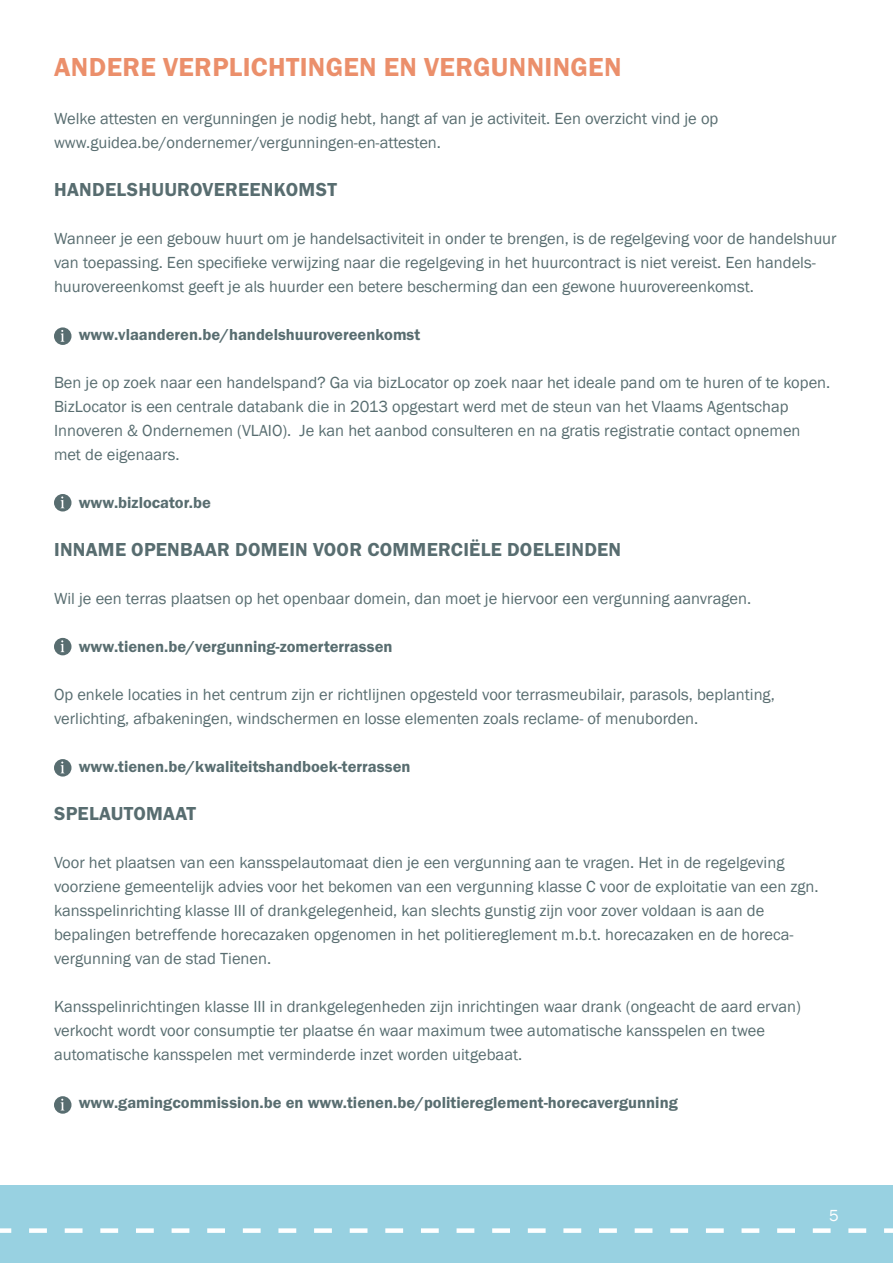
<style>
.page{position:relative;width:893px;height:1263px;background:#fff}
.page>*{position:absolute;margin:0;border:0;box-sizing:border-box;transform-origin:0 0}
.t1{font:600 27px "Franklin Gothic FS";letter-spacing:.015em;color:#eb8f6b}
.t2{font:600 19.5px "Franklin Gothic FS";letter-spacing:.015em;color:#586d70}
.t3{font:16.5px/24px "Franklin Gothic";color:#586d70}
.t4{font:600 16.5px "Franklin Gothic FS";color:#586d70}
.t5{font:16.5px "Franklin Gothic";color:#fff}
</style>
<div class="page">
<div style="left:0;top:1186px;width:893px;height:77px;background:#98d1e1"></div>
<svg style="left:0;top:1096px;width:893px;height:137px"></svg>
<div style="left:54px;top:327px;width:18px;height:18px;background:#586d70;border-radius:50%"></div>
<svg style="left:60px;top:330px;width:5px;height:12px"></svg>
<div style="left:54px;top:494px;width:18px;height:17px;background:#586d70;border-radius:50%"></div>
<svg style="left:60px;top:496px;width:4px;height:12px"></svg>
<div style="left:54px;top:638px;width:18px;height:17px;background:#586d70;border-radius:50%"></div>
<svg style="left:60px;top:640px;width:5px;height:12px"></svg>
<div style="left:54px;top:759px;width:18px;height:17px;background:#586d70;border-radius:50%"></div>
<svg style="left:60px;top:761px;width:4px;height:12px"></svg>
<div style="left:54px;top:1096px;width:18px;height:18px;background:#586d70;border-radius:50%"></div>
<svg style="left:60px;top:1099px;width:4px;height:11px"></svg>
<p class="t1" style="left:54px;top:52px;width:569px">ANDERE VERPLICHTINGEN EN VERGUNNINGEN</p>
<p class="t3" style="left:54px;top:107px;width:666px">Welke attesten en vergunningen je nodig hebt, hangt af van je activiteit. Een overzicht vind je op</p>
<p class="t3" style="left:54px;top:131px;width:388px">www.guidea.be/ondernemer/vergunningen-en-attesten.</p>
<p class="t2" style="left:54px;top:179px;width:284px">HANDELSHUUROVEREENKOMST</p>
<p class="t3" style="left:54px;top:227px;width:784px">Wanneer je een gebouw huurt om je handelsactiviteit in onder te brengen, is de regelgeving voor de handelshuur van toepassing. Een specifieke verwijzing naar die regelgeving in het huurcontract is niet vereist. Een handels&shy;huurovereenkomst geeft je als huurder een betere bescherming dan een gewone huurovereenkomst.</p>
<p class="t4" style="left:79px;top:326px;width:343px">www.vlaanderen.be/handelshuurovereenkomst</p>
<p class="t3" style="left:54px;top:371px;width:778px">Ben je op zoek naar een handelspand? Ga via bizLocator op zoek naar het ideale pand om te huren of te kopen.</p>
<p class="t3" style="left:54px;top:395px;width:736px">BizLocator is een centrale databank die in 2013 opgestart werd met de steun van het Vlaams Agentschap</p>
<p class="t3" style="left:54px;top:419px;width:748px">Innoveren &amp; Ondernemen (VLAIO). Je kan het aanbod consulteren en na gratis registratie contact opnemen</p>
<p class="t3" style="left:54px;top:443px;width:127px">met de eigenaars.</p>
<p class="t4" style="left:79px;top:494px;width:134px">www.bizlocator.be</p>
<p class="t2" style="left:54px;top:539px;width:569px">INNAME OPENBAAR DOMEIN VOOR COMMERCIËLE DOELEINDEN</p>
<p class="t3" style="left:54px;top:587px;width:699px">Wil je een terras plaatsen op het openbaar domein, dan moet je hiervoor een vergunning aanvragen.</p>
<p class="t4" style="left:79px;top:638px;width:315px">www.tienen.be/vergunning-zomerterrassen</p>
<p class="t3" style="left:54px;top:683px;width:722px">Op enkele locaties in het centrum zijn er richtlijnen opgesteld voor terrasmeubilair, parasols, beplanting,</p>
<p class="t3" style="left:54px;top:707px;width:646px">verlichting, afbakeningen, windschermen en losse elementen zoals reclame- of menuborden.</p>
<p class="t4" style="left:79px;top:758px;width:333px">www.tienen.be/kwaliteitshandboek-terrassen</p>
<p class="t2" style="left:54px;top:803px;width:143px">SPELAUTOMAAT</p>
<p class="t3" style="left:54px;top:851px;width:732px">Voor het plaatsen van een kansspelautomaat dien je een vergunning aan te vragen. Het in de regelgeving</p>
<p class="t3" style="left:54px;top:875px;width:766px">voorziene gemeentelijk advies voor het bekomen van een vergunning klasse C voor de exploitatie van een zgn. kansspelinrichting klasse III of drankgelegenheid, kan slechts gunstig zijn voor zover voldaan is aan de</p>
<p class="t3" style="left:54px;top:923px;width:741px">bepalingen betreffende horecazaken opgenomen in het politiereglement m.b.t. horecazaken en de horeca-</p>
<p class="t3" style="left:54px;top:947px;width:219px">vergunning van de stad Tienen.</p>
<p class="t3" style="left:54px;top:995px;width:748px">Kansspelinrichtingen klasse III in drankgelegenheden zijn inrichtingen waar drank (ongeacht de aard ervan) verkocht wordt voor consumptie ter plaatse én waar maximum twee automatische kansspelen en twee</p>
<p class="t3" style="left:54px;top:1043px;width:470px">automatische kansspelen met verminderde inzet worden uitgebaat.</p>
<p class="t4" style="left:79px;top:1094px;width:601px">www.gamingcommission.be en www.tienen.be/politiereglement-horecavergunning</p>
<p class="t5" style="left:829px;top:1205px;width:11px">5</p>
</div>
